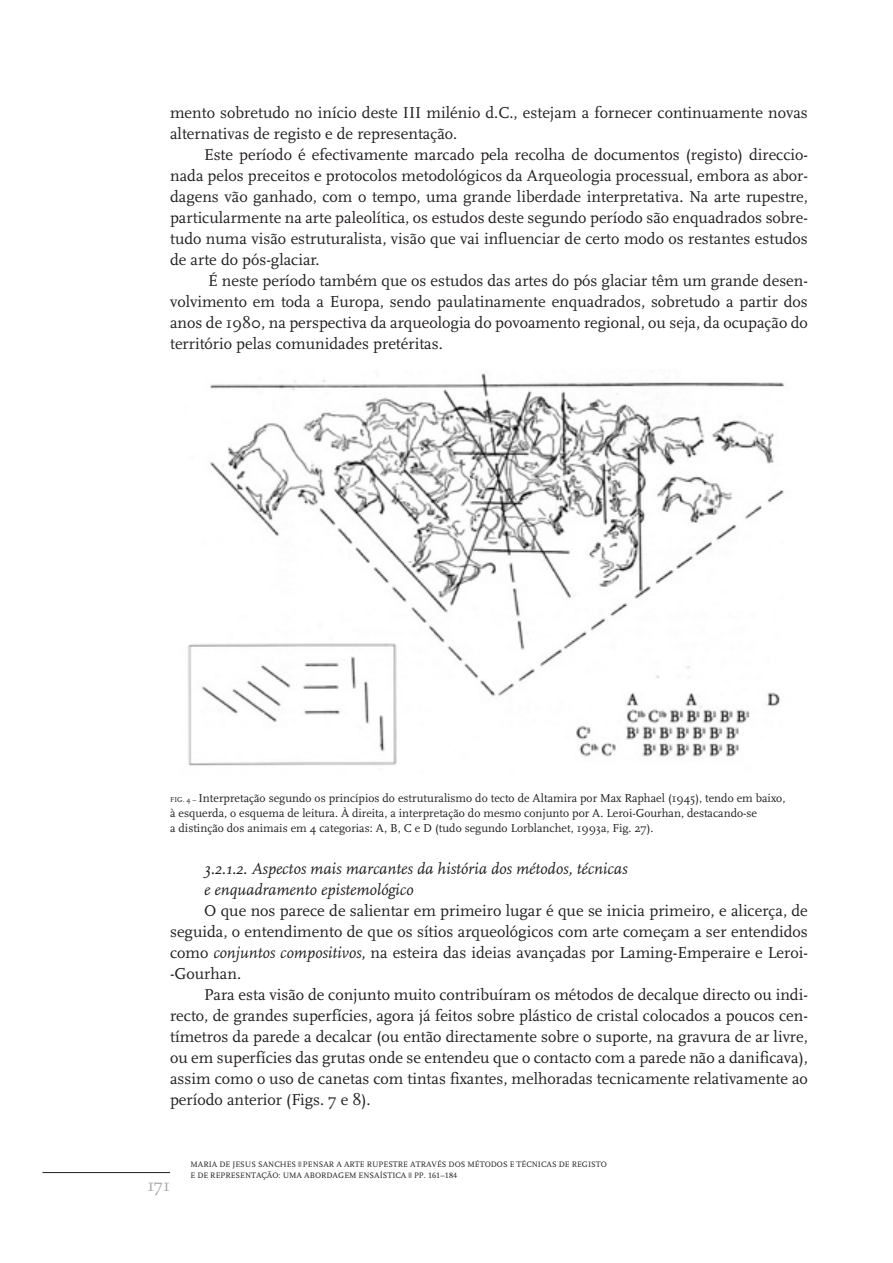
<style>
.page{position:relative;width:893px;height:1263px;background:#fff}
.page>*{position:absolute;margin:0;border:0;box-sizing:border-box;transform-origin:0 0}
.t1{font:18px "Scala";color:#a8a9ad}
.texto_corrido{font:16.5px/21px "Scala";color:#231f20;text-align:justify}
.subt3{font:italic 16.5px/21px "Scala";color:#231f20}
.texto_corrido-2{font:12px/15px "Scala";color:#231f20}
.t2{font:8.25px/10.5px "Scala Caps";color:#231f20}
.s1{font-size:7.5px}
.s2{font-style:italic}
.s3{color:#a8a9ad}
</style>
<div class="page">
<hr style="left:43px;top:1172px;width:127px;height:1px;background:#231f20">
<img style="left:188px;top:373px;width:597px;height:393px">
<p class="texto_corrido" style="left:170px;top:102px;width:639px">mento sobretudo no início deste III milénio d.C., estejam a fornecer continuamente novas alternativas de registo e de representação.</p>
<p class="texto_corrido" style="left:170px;top:144px;width:639px;text-indent:34px">Este período é efectivamente marcado pela recolha de documentos (registo) direccio&shy;nada pelos preceitos e protocolos metodológicos da Arqueologia processual, embora as abor&shy;dagens vão ganhado, com o tempo, uma grande liberdade interpretativa. Na arte rupestre, particularmente na arte paleolítica, os estudos deste segundo período são enquadrados sobre&shy;tudo numa visão estruturalista, visão que vai influenciar de certo modo os restantes estudos de arte do pós-glaciar.</p>
<p class="texto_corrido" style="left:170px;top:270px;width:639px;text-indent:38px">É neste período também que os estudos das artes do pós glaciar têm um grande desen&shy;volvimento em toda a Europa, sendo paulatinamente enquadrados, sobretudo a partir dos anos de 1980, na perspectiva da arqueologia do povoamento regional, ou seja, da ocupação do território pelas comunidades pretéritas.</p>
<p class="texto_corrido-2" style="left:170px;top:790px;width:617px"><span class="s1">FIG. 4 –</span> Interpretação segundo os princípios do estruturalismo do tecto de Altamira por Max Raphael (1945), tendo em baixo, à esquerda, o esquema de leitura. À direita, a interpretação do mesmo conjunto por A. Leroi-‑ Gourhan, destacando-‑ se<br>a distinção dos animais em 4 categorias: A, B, C e D (tudo segundo Lorblanchet, 1993a, Fig. 27).</p>
<p class="subt3" style="left:204px;top:859px;width:425px">3.2.1.2. Aspectos mais marcantes da história dos métodos, técnicas e enquadramento epistemológico</p>
<p class="texto_corrido" style="left:170px;top:900px;width:639px;text-indent:34px">O que nos parece de salientar em primeiro lugar é que se inicia primeiro, e alicerça, de seguida, o entendimento de que os sítios arqueológicos com arte começam a ser entendidos como <span class="s2">conjuntos compositivos</span>, na esteira das ideias avançadas por Laming-‑ Emperaire e Leroi-Gourhan.</p>
<p class="texto_corrido" style="left:170px;top:984px;width:639px;text-indent:34px">Para esta visão de conjunto muito contribuíram os métodos de decalque directo ou indi&shy;recto, de grandes superfícies, agora já feitos sobre plástico de cristal colocados a poucos cen&shy;tímetros da parede a decalcar (ou então directamente sobre o suporte, na gravura de ar livre, ou em superfícies das grutas onde se entendeu que o contacto com a parede não a danificava), assim como o uso de canetas com tintas fixantes, melhoradas tecnicamente relativamente ao período anterior (Figs. 7 e 8).</p>
<p class="t1" style="left:147px;top:1175px;width:24px">171</p>
<p class="t2" style="left:190px;top:1159px;width:418px">MARIA DE JESUS SANCHES <span class="s3">■</span> PENSAR A ARTE RUPESTRE ATRAVÉS DOS MÉTODOS E TÉCNICAS DE REGISTO<br>E DE REPRESENTAÇÃO: UMA ABORDAGEM ENSAÍSTICA <span class="s3">■</span> PP. 161–184</p>
</div>
